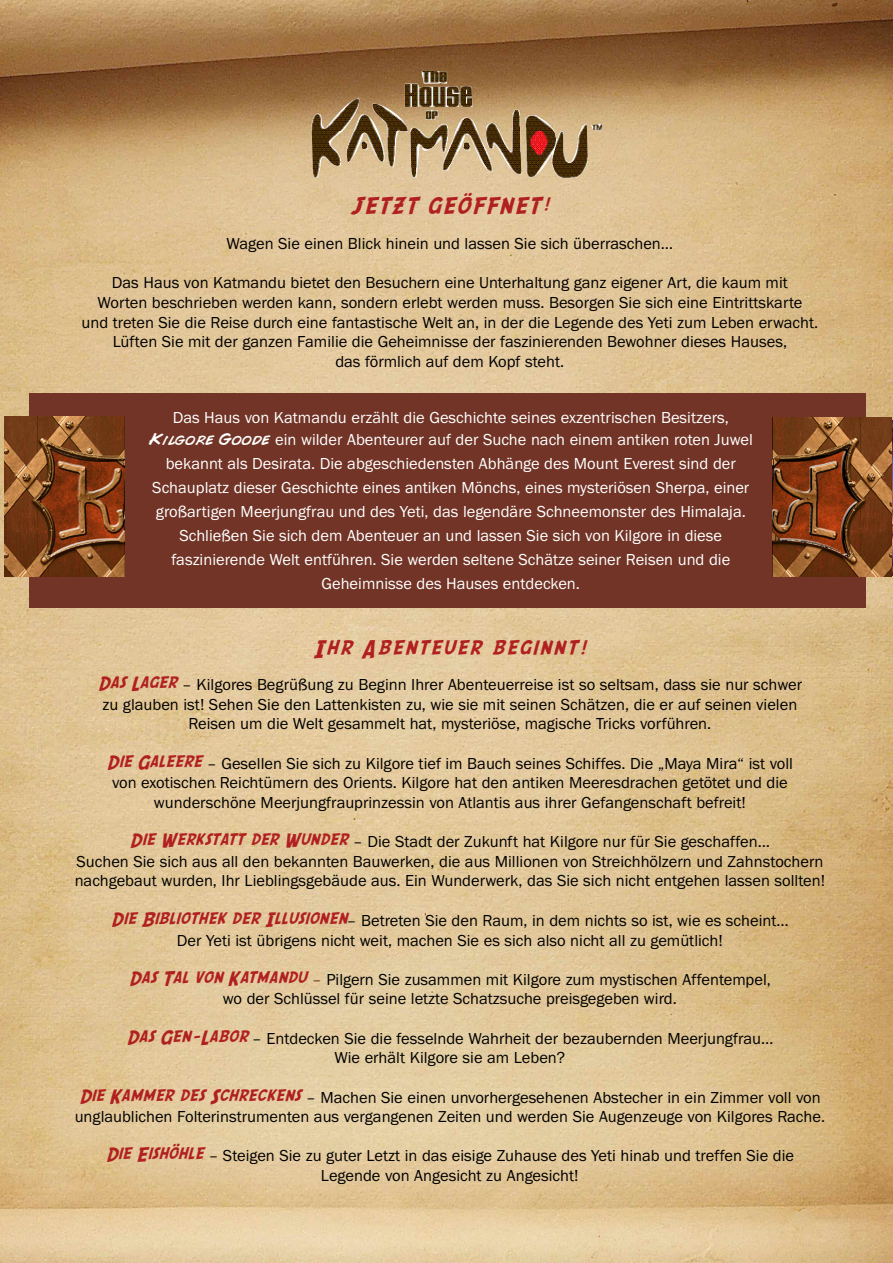
<style>
.page{position:relative;width:893px;height:1263px;background:#fff}
.page>*{position:absolute;margin:0;border:0;box-sizing:border-box;transform-origin:0 0}
.t1{font:24px "SF Comic Script";letter-spacing:.07em;color:#b02020}
.t2{font:22.5px "SF Comic Script";letter-spacing:.07em;color:#b02020}
.t3{font:16.5px/19.5px "Franklin Gothic";color:#000;text-align:center}
.t4{font:16.5px/24px "Franklin Gothic";color:#fff;text-align:center}
.s1{font-family:"Comic Book Normal";font-size:15.75px}
.s2{font-family:"SF Comic Script";font-size:19.5px;color:#b02020}
.s3{color:#713426}
</style>
<div class="page">
<img style="left:0;top:0;width:893px;height:1263px">
<img style="left:892px;top:420px;width:1px;height:156px">
<div style="left:29px;top:393px;width:837px;height:214px;background:#713426"></div>
<img style="left:312px;top:71px;width:291px;height:60px">
<img style="left:312px;top:131px;width:278px;height:47px">
<img style="left:4px;top:417px;width:120px;height:159px">
<img style="left:772px;top:418px;width:120px;height:158px">
<h2 class="t2" style="left:350px;top:192px;width:200px">JETZT GEÖFFNET!</h2>
<p class="t3" style="left:227px;top:234px;width:448px">Wagen Sie einen Blick hinein und lassen Sie sich überraschen…</p>
<p class="t3" style="left:82px;top:273px;width:738px">Das Haus von Katmandu bietet den Besuchern eine Unterhaltung ganz eigener Art, die kaum mit<br>Worten beschrieben werden kann, sondern erlebt werden muss. Besorgen Sie sich eine Eintrittskarte<br>und treten Sie die Reise durch eine fantastische Welt an, in der die Legende des Yeti zum Leben erwacht.<br>Lüften Sie mit der ganzen Familie die Geheimnisse der faszinierenden Bewohner dieses Hauses,<br>das förmlich auf dem Kopf steht.</p>
<p class="t4" style="left:149px;top:406px;width:605px;line-height:22.5px">Das Haus von Katmandu erzählt die Geschichte seines exzentrischen Besitzers,<br><span class="s1">Kilgore Goode</span> ein wilder Abenteurer auf der Suche nach einem antiken roten Juwel</p>
<p class="t4" style="left:152px;top:451px;width:599px">bekannt als Desirata. Die abgeschiedensten Abhänge des Mount Everest sind der Schauplatz dieser Geschichte eines antiken Mönchs, eines mysteriösen Sherpa, einer großartigen Meerjungfrau und des Yeti, das legendäre Schneemonster des Himalaja.<br>Schließen Sie sich dem Abenteuer an und lassen Sie sich von Kilgore in diese faszinierende Welt entführen. Sie werden seltene Schätze seiner Reisen und die Geheimnisse des Hauses entdecken.</p>
<h1 class="t1" style="left:314px;top:635px;width:274px">Ihr Abenteuer beginnt!</h1>
<p class="t3" style="left:98px;top:675px;width:706px"><span class="s2">Das Lager</span> – Kilgores Begrüßung zu Beginn Ihrer Abenteuerreise ist so seltsam, dass sie nur schwer zu glauben ist! Sehen Sie den Lattenkisten zu, wie sie mit seinen Schätzen, die er auf seinen vielen<br>Reisen um die Welt gesammelt hat, mysteriöse, magische Tricks vorführen.</p>
<p class="t3" style="left:107px;top:753px;width:688px"><span class="s2">Die Galeere</span> – Gesellen Sie sich zu Kilgore tief im Bauch seines Schiffes. Die „Maya Mira“ ist voll von exotischen Reichtümern des Orients. Kilgore hat den antiken Meeresdrachen getötet und die wunderschöne Meerjungfrauprinzessin von Atlantis aus ihrer Gefangenschaft befreit!</p>
<p class="t3" style="left:75px;top:832px;width:752px"><span class="s2">Die Werkstatt der Wunder</span> – Die Stadt der Zukunft hat Kilgore nur für Sie geschaffen…<br>Suchen Sie sich aus all den bekannten Bauwerken, die aus Millionen von Streichhölzern und Zahnstochern nachgebaut wurden, Ihr Lieblingsgebäude aus. Ein Wunderwerk, das Sie sich nicht entgehen lassen sollten!</p>
<p class="t3" style="left:111px;top:910px;width:679px"><span class="s2">Die Bibliothek der Illusionen</span>– Betreten Sie den Raum, in dem nichts so ist, wie es scheint…<br>Der Yeti ist übrigens nicht weit, machen Sie es sich also nicht all zu gemütlich!</p>
<p class="t3" style="left:129px;top:969px;width:644px"><span class="s2">Das Tal von Katmandu</span> <span class="s3">–</span> Pilgern Sie zusammen mit Kilgore zum mystischen Affentempel, wo der Schlüssel für seine letzte Schatzsuche preisgegeben wird.</p>
<p class="t3" style="left:126px;top:1028px;width:649px"><span class="s2">Das Gen-Labor</span> – Entdecken Sie die fesselnde Wahrheit der bezaubernden Meerjungfrau…<br>Wie erhält Kilgore sie am Leben?</p>
<p class="t3" style="left:75px;top:1087px;width:752px;text-align:left"><span class="s2">Die Kammer des Schreckens</span> – Machen Sie einen unvorhergesehenen Abstecher in ein Zimmer voll von unglaublichen Folterinstrumenten aus vergangenen Zeiten und werden Sie Augenzeuge von Kilgores Rache.</p>
<p class="t3" style="left:106px;top:1146px;width:690px"><span class="s2">Die Eishöhle</span> – Steigen Sie zu guter Letzt in das eisige Zuhause des Yeti hinab und treffen Sie die<br>Legende von Angesicht zu Angesicht!</p>
</div>
